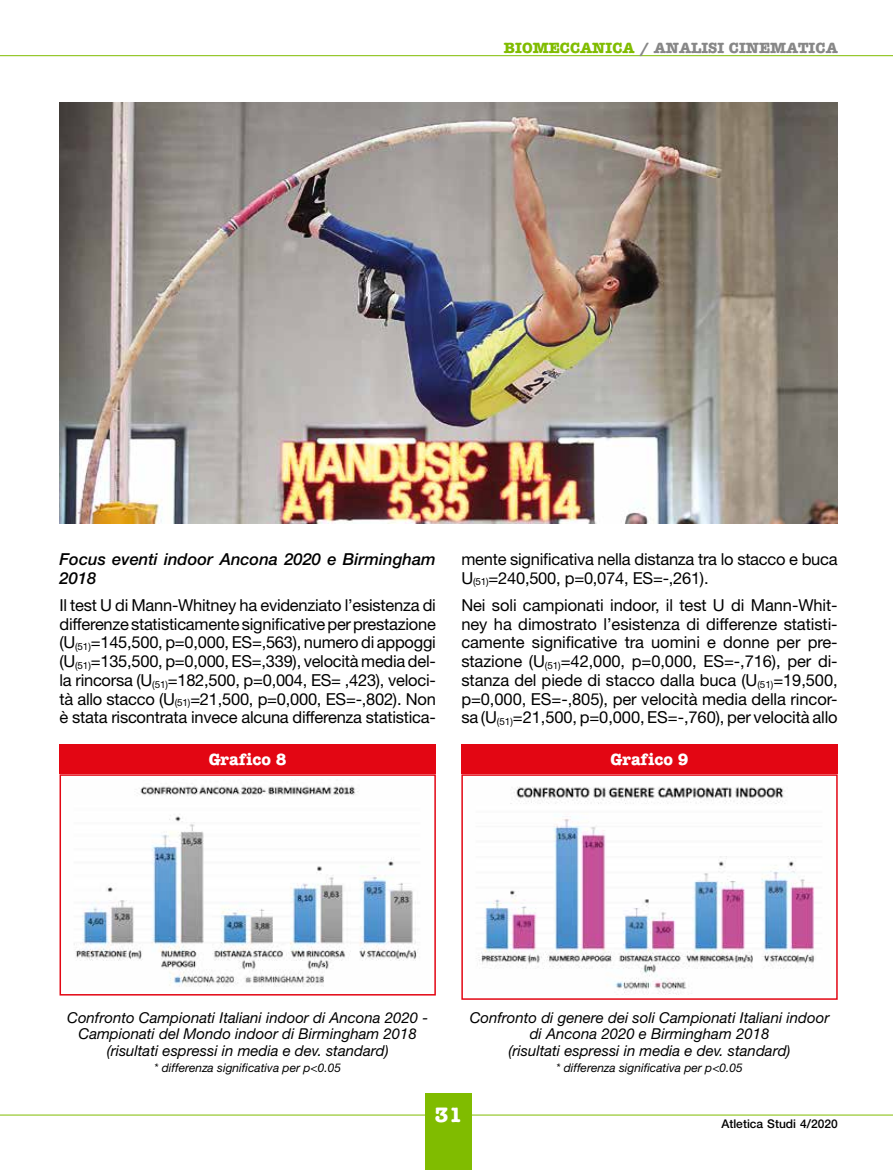
<style>
.page{position:relative;width:893px;height:1170px;background:#fff}
.page>*{position:absolute;margin:0;border:0;box-sizing:border-box;transform-origin:0 0}
.t1{font:700 21px "American Typewriter Std";color:#fff}
.t2{font:16.5px/18.8px "Helvetica Neue LT Std";letter-spacing:-.005em;color:#000}
.t3{font:italic 500 16.5px/18.8px "Helvetica Neue LT Std";color:#000}
.t4{font:700 16.5px "American Typewriter Std";color:#fff}
.t5{font:italic 15px/16.5px "Helvetica Neue LT Std";color:#000;text-align:center}
.t6{font:700 15px "American Typewriter Std";color:#878787}
.t7{font:italic 12px "Helvetica Neue LT Std";color:#000}
.t8{font:500 12px "Helvetica Neue LT Std";color:#000}
.s1{color:#80bc00}
</style>
<div class="page">
<hr style="left:0;top:1114px;width:893px;height:1px;background:#80bc00">
<div style="left:425px;top:1093px;width:47px;height:76px;background:#80bc00"></div>
<hr style="left:0;top:55px;width:893px;height:1px;background:#80bc00">
<img style="left:74px;top:786px;width:344px;height:201px">
<div style="left:60px;top:774px;width:376px;height:221px;border:2px solid #e30613"></div>
<div style="left:60px;top:744px;width:376px;height:30px;background:#e30613"></div>
<img style="left:476px;top:786px;width:339px;height:209px">
<div style="left:461px;top:774px;width:377px;height:225px;border:2px solid #e30613"></div>
<div style="left:461px;top:744px;width:377px;height:30px;background:#e30613"></div>
<img style="left:60px;top:102px;width:778px;height:421px">
<p class="t6" style="left:504px;top:39px;width:335px"><span class="s1">BIOMECCANICA</span> / ANALISI CINEMATICA</p>
<p class="t3" style="left:60px;top:549px;width:378px">Focus eventi indoor Ancona 2020 e Birmingham<br>2018</p>
<p class="t2" style="left:60px;top:595px;width:378px;text-align:justify">Il test U di Mann-Whitney ha evidenziato l’esistenza di differenze statisticamente significative per prestazione (U<sub>(51)</sub>=145,500, p=0,000, ES=,563), numero di appoggi (U<sub>(51)</sub>=135,500, p=0,000, ES=,339), velocità media del&shy;la rincorsa (U<sub>(51)</sub>=182,500, p=0,004, ES= ,423), veloci&shy;tà allo stacco (U<sub>(51)</sub>=21,500, p=0,000, ES=-,802). Non è stata riscontrata invece alcuna differenza statistica-</p>
<p class="t4" style="left:209px;top:749px;width:80px">Grafico 8</p>
<p class="t2" style="left:461px;top:549px;width:378px">mente significativa nella distanza tra lo stacco e buca<br>U<sub>(51)</sub>=240,500, p=0,074, ES=-,261).</p>
<p class="t2" style="left:461px;top:595px;width:378px">Nei soli campionati indoor, il test U di Mann-Whit&shy;ney ha dimostrato l’esistenza di differenze statisti&shy;camente significative tra uomini e donne per pre-- stazione (U<sub>(51)</sub>=42,000, p=0,000, ES=-,716), per di&shy;stanza del piede di stacco dalla buca (U<sub>(51)</sub>=19,500, p=0,000, ES=-,805), per velocità media della rincor&shy;sa (U<sub>(51)</sub>=21,500, p=0,000, ES=-,760), per velocità allo</p>
<p class="t4" style="left:610px;top:749px;width:80px">Grafico 9</p>
<p class="t5" style="left:67px;top:1008px;width:362px">Confronto Campionati Italiani indoor di Ancona 2020 -<br>Campionati del Mondo indoor di Birmingham 2018 (risultati espressi in media e dev. standard)</p>
<p class="t7" style="left:154px;top:1060px;width:188px">* differenza significativa per p&lt;0.05</p>
<p class="t5" style="left:470px;top:1008px;width:361px">Confronto di genere dei soli Campionati Italiani indoor di Ancona 2020 e Birmingham 2018<br>(risultati espressi in media e dev. standard)</p>
<p class="t7" style="left:556px;top:1060px;width:188px">* differenza significativa per p&lt;0.05</p>
<p class="t1" style="left:435px;top:1102px;width:29px">31</p>
<p class="t8" style="left:721px;top:1115px;width:118px">Atletica Studi 4/2020</p>
</div>
